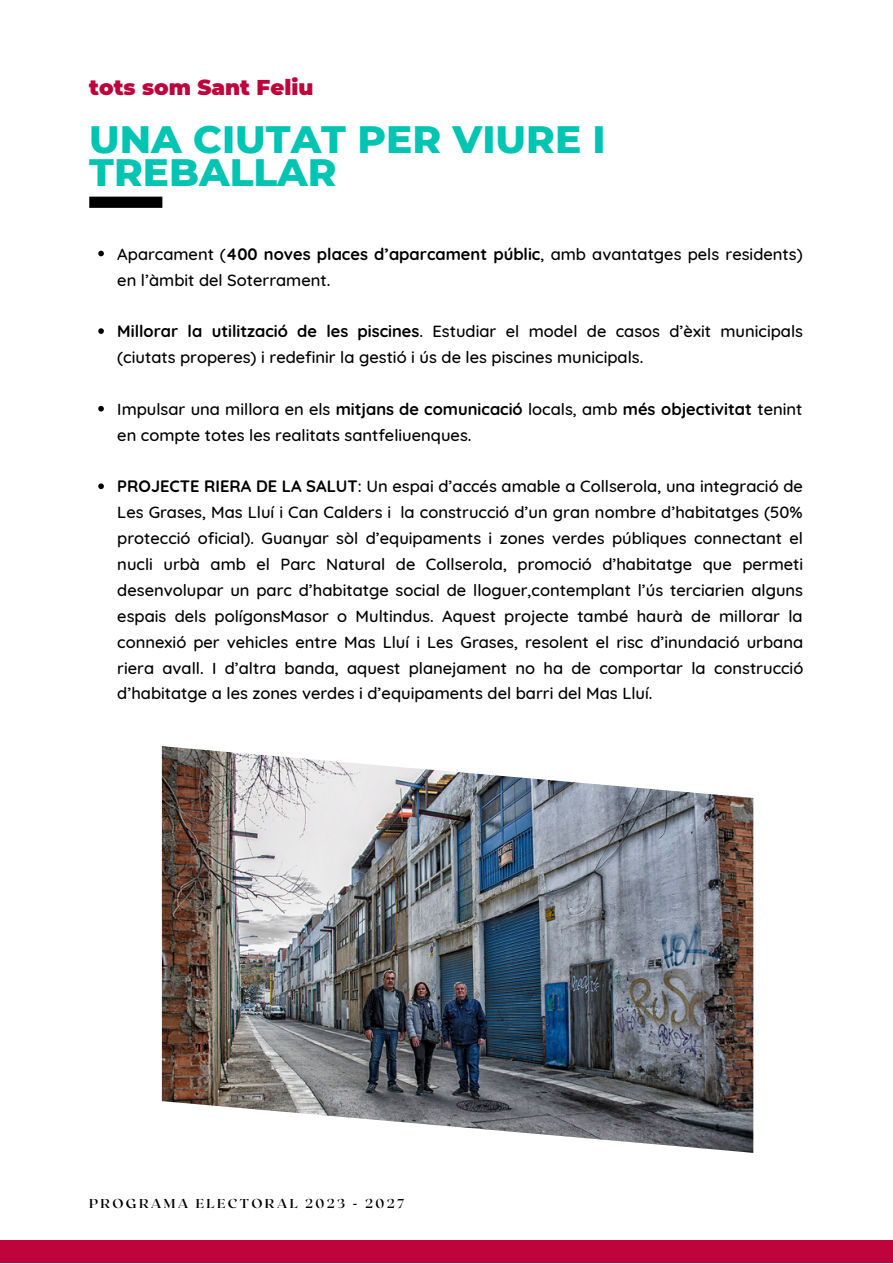
<style>
.page{position:relative;width:893px;height:1264px;background:#fff}
.page>*{position:absolute;margin:0;border:0;box-sizing:border-box;transform-origin:0 0}
.t1{font:800 39px/32.5px "Montserrat";color:#01c4b3}
.t2{font:900 21.45px "Montserrat";color:#be033d}
.t3{font:500 16.5px/25.8px "Quicksand";color:#000}
.t4{font:700 12.9px "Roxborough CF";letter-spacing:.18em;color:#000}
.s1{font-weight:700}
</style>
<div class="page">
<div style="left:0;top:1240px;width:892px;height:22px;background:#be033d"></div>
<div style="left:89px;top:197px;width:73px;height:11px;background:#000"></div>
<img style="left:162px;top:746px;width:591px;height:406px">
<svg style="left:98px;top:251px;width:6px;height:5px"></svg>
<svg style="left:98px;top:328px;width:6px;height:6px"></svg>
<svg style="left:98px;top:406px;width:6px;height:5px"></svg>
<svg style="left:98px;top:483px;width:6px;height:6px"></svg>
<p class="t2" style="left:89px;top:74px;width:225px">tots som Sant Feliu</p>
<p class="t1" style="left:89px;top:123px;width:518px">UNA CIUTAT PER VIURE I<br>TREBALLAR</p>
<p class="t3" style="left:117px;top:240px;width:687px">Aparcament (<span class="s1">400 noves places d’aparcament públic</span>, amb avantatges pels residents) en l’àmbit del Soterrament.</p>
<p class="t3" style="left:117px;top:318px;width:687px"><span class="s1">Millorar la utilització de les piscines</span>. Estudiar el model de casos d’èxit municipals (ciutats properes) i redefinir la gestió i ús de les piscines municipals.</p>
<p class="t3" style="left:117px;top:396px;width:686px">Impulsar una millora en els <span class="s1">mitjans de comunicació</span> locals, amb <span class="s1">més objectivitat</span> tenint en compte totes les realitats santfeliuenques.</p>
<p class="t3" style="left:117px;top:473px;width:687px;text-align:justify"><span class="s1">PROJECTE RIERA DE LA SALUT</span>: Un espai d’accés amable a Collserola, una integració de Les Grases, Mas Lluí i Can Calders i la construcció d’un gran nombre d’habitatges (50% protecció oficial). Guanyar sòl d’equipaments i zones verdes públiques connectant el nucli urbà amb el Parc Natural de Collserola, promoció d’habitatge que permeti desenvolupar un parc d’habitatge social de lloguer,contemplant l’ús terciarien alguns espais dels polígonsMasor o Multindus. Aquest projecte també haurà de millorar la connexió per vehicles entre Mas Lluí i Les Grases, resolent el risc d’inundació urbana riera avall. I d’altra banda, aquest planejament no ha de comportar la construcció d’habitatge a les zones verdes i d’equipaments del barri del Mas Lluí.</p>
<p class="t4" style="left:89px;top:1195px;width:316px">PROGRAMA ELECTORAL 2023 - 2027</p>
</div>
